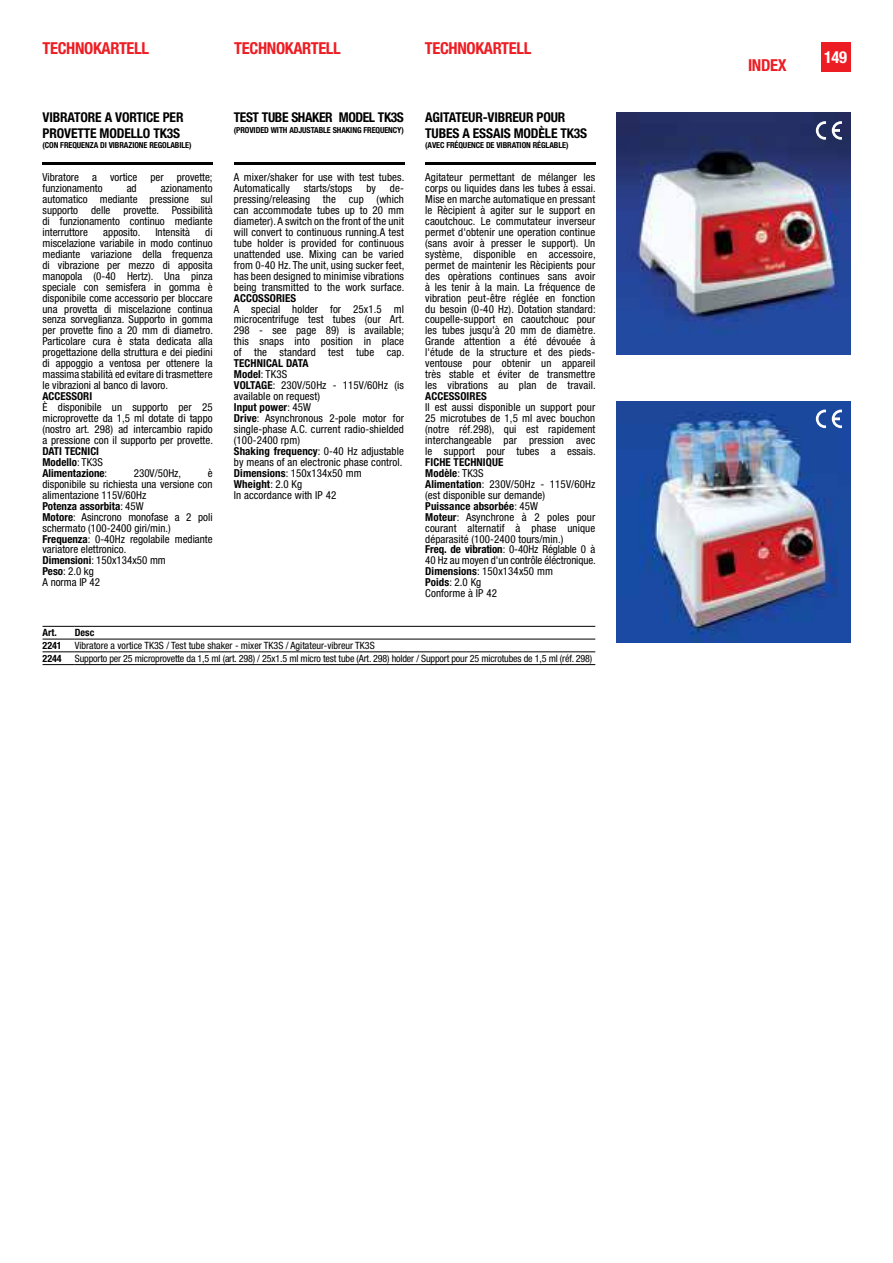
<style>
.page{position:relative;width:893px;height:1263px;background:#fff}
.page>*{position:absolute;margin:0;border:0;box-sizing:border-box;transform-origin:0 0}
.t1{font:700 condensed 16.5px "Helvetica Neue LT Std";letter-spacing:-.02em;color:#ed1d24}
.t2{font:700 condensed 16.5px "Helvetica Neue LT Std";color:#fff}
.t3{font:700 condensed 13.5px/15.6px "Helvetica Neue LT Std";letter-spacing:-.01em;color:#000}
.t4{font:700 condensed 13.5px "Helvetica Neue LT Std";letter-spacing:-.03em;color:#000}
.t5{font:condensed 10.95px/10.9px "Helvetica Neue LT Std";letter-spacing:.01em;color:#000;text-align:justify}
.t6{font:700 condensed 10.95px/10.9px "Helvetica Neue LT Std";color:#000}
.t7{font:condensed 10.05px "Helvetica Neue LT Std";letter-spacing:-.015em;color:#000}
.t8{font:700 condensed 10.05px "Helvetica Neue LT Std";color:#000}
.t9{font:700 condensed 8.25px "Helvetica Neue LT Std";letter-spacing:-.01em;color:#000}
.s1{font-weight:400}
.s2{font-weight:700}
</style>
<div class="page">
<div style="left:821px;top:43px;width:29px;height:29px;background:#ed1d24"></div>
<img style="left:617px;top:113px;width:233px;height:242px">
<img style="left:617px;top:401px;width:233px;height:242px">
<svg style="left:816px;top:121px;width:10px;height:19px"></svg>
<svg style="left:832px;top:121px;width:10px;height:19px"></svg>
<svg style="left:816px;top:410px;width:10px;height:18px"></svg>
<svg style="left:832px;top:410px;width:10px;height:18px"></svg>
<hr style="left:43px;top:639px;width:32px;height:1px;background:#000">
<hr style="left:75px;top:639px;width:520px;height:1px;background:#000">
<hr style="left:43px;top:652px;width:32px;height:1px;background:#000">
<hr style="left:75px;top:652px;width:520px;height:1px;background:#000">
<hr style="left:43px;top:626px;width:32px;height:1px;background:#000">
<hr style="left:75px;top:626px;width:520px;height:1px;background:#000">
<hr style="left:43px;top:664px;width:32px;height:1px;background:#000">
<hr style="left:75px;top:664px;width:520px;height:1px;background:#000">
<hr style="left:43px;top:163px;width:170px;height:2px;background:#000">
<hr style="left:234px;top:163px;width:170px;height:2px;background:#000">
<hr style="left:426px;top:163px;width:170px;height:2px;background:#000">
<h1 class="t1" style="left:43px;top:38px;width:108px">TECHNOKARTELL</h1>
<h1 class="t1" style="left:234px;top:38px;width:108px">TECHNOKARTELL</h1>
<h1 class="t1" style="left:425px;top:38px;width:108px">TECHNOKARTELL</h1>
<p class="t3" style="left:43px;top:110px;width:142px">VIBRATORE A VORTICE PER<br>PROVETTE MODELLO TK3S</p>
<p class="t9" style="left:43px;top:140px;width:151px">(CON FREQUENZA DI VIBRAZIONE REGOLABILE)</p>
<p class="t5" style="left:43px;top:172px;width:172px">Vibratore a vortice per provette; funzionamento</p>
<p class="t5" style="left:43px;top:183px;width:172px;text-indent:118px">azionamento automatico mediante pressione sul supporto delle provette. Possibilità di funzionamento continuo mediante interruttore</p>
<p class="t5" style="left:127px;top:183px;width:11px">ad</p>
<p class="t5" style="left:103px;top:226px;width:39px">apposito.</p>
<p class="t5" style="left:155px;top:226px;width:36px">Intensità</p>
<p class="t5" style="left:43px;top:226px;width:172px;text-indent:163px">di miscelazione variabile in modo continuo mediante variazione della frequenza di vibrazione per mezzo di apposita manopola (0-40 Hertz). Una pinza speciale con semisfera in gomma è disponibile come accessorio per bloccare una provetta di miscelazione continua senza sorveglianza. Supporto in gomma per provette fino a 20 mm di diametro.<br>Particolare cura è stata dedicata alla progettazione della struttura e dei piedini di appoggio a ventosa per ottenere la massima stabilità ed evitare di trasmettere le vibrazioni al banco di lavoro.</p>
<p class="t6" style="left:43px;top:391px;width:51px">ACCESSORI</p>
<p class="t5" style="left:43px;top:402px;width:172px">È disponibile un supporto per 25 microprovette da 1,5 ml dotate di tappo (nostro art. 298) ad intercambio rapido a pressione con il supporto per provette.</p>
<p class="t6" style="left:43px;top:445px;width:66px">DATI TECNICI<br>Modello<span class="s1">: TK3S<br></span>Alimentazione<span class="s1">:</span></p>
<p class="t5" style="left:43px;top:467px;width:172px;text-align:left;text-indent:165px">è disponibile su richiesta una versione con alimentazione 115V/60Hz<br><span class="s2">Potenza assorbita</span>: 45W<br><span class="s2">Motore</span>: Asincrono monofase a 2 poli schermato (100-2400 giri/min.)<br><span class="s2">Frequenza</span>: 0-40Hz regolabile mediante variatore elettronico.<br><span class="s2">Dimensioni</span>: 150x134x50 mm<br><span class="s2">Peso</span>: 2.0 kg<br>A norma IP 42</p>
<p class="t5" style="left:134px;top:467px;width:49px">230V/50Hz,</p>
<p class="t4" style="left:234px;top:109px;width:172px">TEST TUBE SHAKER MODEL TK3S</p>
<p class="t9" style="left:234px;top:125px;width:172px">(PROVIDED WITH ADJUSTABLE SHAKING FREQUENCY)</p>
<p class="t5" style="left:234px;top:172px;width:172px">A mixer/shaker for use with test tubes.<br>Automatically</p>
<p class="t5" style="left:304px;top:183px;width:50px">starts/stops</p>
<p class="t5" style="left:366px;top:183px;width:11px">by</p>
<p class="t5" style="left:234px;top:183px;width:172px;text-indent:156px">de&shy;pressing/releasing the cup (which can accommodate tubes up to 20 mm diameter). A switch on the front of the unit will convert to continuous running.A test tube holder is provided for continuous unattended use. Mixing can be varied from 0-40 Hz. The unit, using sucker feet, has been designed to minimise vibrations being transmitted to the work surface.</p>
<p class="t6" style="left:234px;top:292px;width:64px">ACCOSSORIES</p>
<p class="t5" style="left:234px;top:303px;width:172px">A special holder for 25x1.5 ml microcentrifuge test tubes (our Art.<br>298 - see page 89) is available; this snaps into position in place of the standard test tube cap.</p>
<p class="t5" style="left:234px;top:358px;width:172px;text-align:left"><span class="s2">TECHNICAL DATA<br>Model</span>: TK3S<br><span class="s2">VOLTAGE</span>: 230V/50Hz - 115V/60Hz (is available on request)<br><span class="s2">Input power</span>: 45W<br><span class="s2">Drive</span>: Asynchronous 2-pole motor for single-phase A.C. current radio-shielded (100-2400 rpm)<br><span class="s2">Shaking frequency</span>: 0-40 Hz adjustable by means of an electronic phase control.<br><span class="s2">Dimensions</span>: 150x134x50 mm<br><span class="s2">Wheight</span>: 2.0 Kg<br>In accordance with IP 42</p>
<p class="t3" style="left:425px;top:110px;width:164px">AGITATEUR-VIBREUR POUR<br>TUBES A ESSAIS MODÈLE TK3S</p>
<p class="t9" style="left:425px;top:140px;width:145px">(AVEC FRÉQUENCE DE VIBRATION RÉGLABLE)</p>
<p class="t5" style="left:425px;top:172px;width:172px">Agitateur permettant de mélanger les corps ou liquides dans les tubes à essai.<br>Mise en marche automatique en pressant le Rècipient à agiter sur le support en caoutchouc. Le commutateur inverseur permet d'obtenir une operation continue (sans avoir à presser le support). Un système, disponible en accessoire, permet de maintenir les Rècipients pour des opèrations continues sans avoir à les tenir à la main. La fréquence de vibration peut-être réglée en fonction du besoin (0-40 Hz). Dotation standard: coupelle-support en caoutchouc pour les tubes jusqu'à 20 mm de diamètre.<br>Grande attention a été dévouée à l'étude de la structure et des pieds&shy;ventouse pour obtenir un appareil très stable et éviter de transmettre les vibrations au plan de travail.</p>
<p class="t6" style="left:425px;top:391px;width:63px">ACCESSOIRES</p>
<p class="t5" style="left:425px;top:402px;width:172px">Il est aussi disponible un support pour 25 microtubes de 1,5 ml avec bouchon (notre réf.298), qui est rapidement interchangeable par pression avec le support pour tubes a essais.</p>
<p class="t5" style="left:425px;top:456px;width:172px;text-align:left"><span class="s2">FICHE TECHNIQUE<br>Modèle</span>: TK3S<br><span class="s2">Alimentation</span>: 230V/50Hz - 115V/60Hz (est disponible sur demande)<br><span class="s2">Puissance absorbée</span>: 45W<br><span class="s2">Moteur</span>: Asynchrone à 2 poles pour courant alternatif à phase unique déparasité (100-2400 tours/min.)<br><span class="s2">Freq. de vibration</span>: 0-40Hz Réglable 0 à<br>40 Hz au moyen d'un contrôle éléctronique.<br><span class="s2">Dimensions</span>: 150x134x50 mm<br><span class="s2">Poids</span>: 2.0 Kg<br>Conforme à IP 42</p>
<p class="t8" style="left:43px;top:627px;width:16px">Art.</p>
<p class="t8" style="left:75px;top:627px;width:21px">Desc</p>
<p class="t8" style="left:43px;top:639px;width:21px">2241</p>
<p class="t7" style="left:75px;top:640px;width:301px">Vibratore a vortice TK3S / Test tube shaker - mixer TK3S / Agitateur-vibreur TK3S</p>
<p class="t8" style="left:43px;top:652px;width:21px">2244</p>
<p class="t7" style="left:75px;top:652px;width:519px">Supporto per 25 microprovette da 1,5 ml (art. 298) / 25x1.5 ml micro test tube (Art. 298) holder / Support pour 25 microtubes de 1,5 ml (réf. 298)</p>
<h1 class="t1" style="left:748px;top:55px;width:40px">INDEX</h1>
<h1 class="t2" style="left:824px;top:47px;width:25px">149</h1>
</div>
